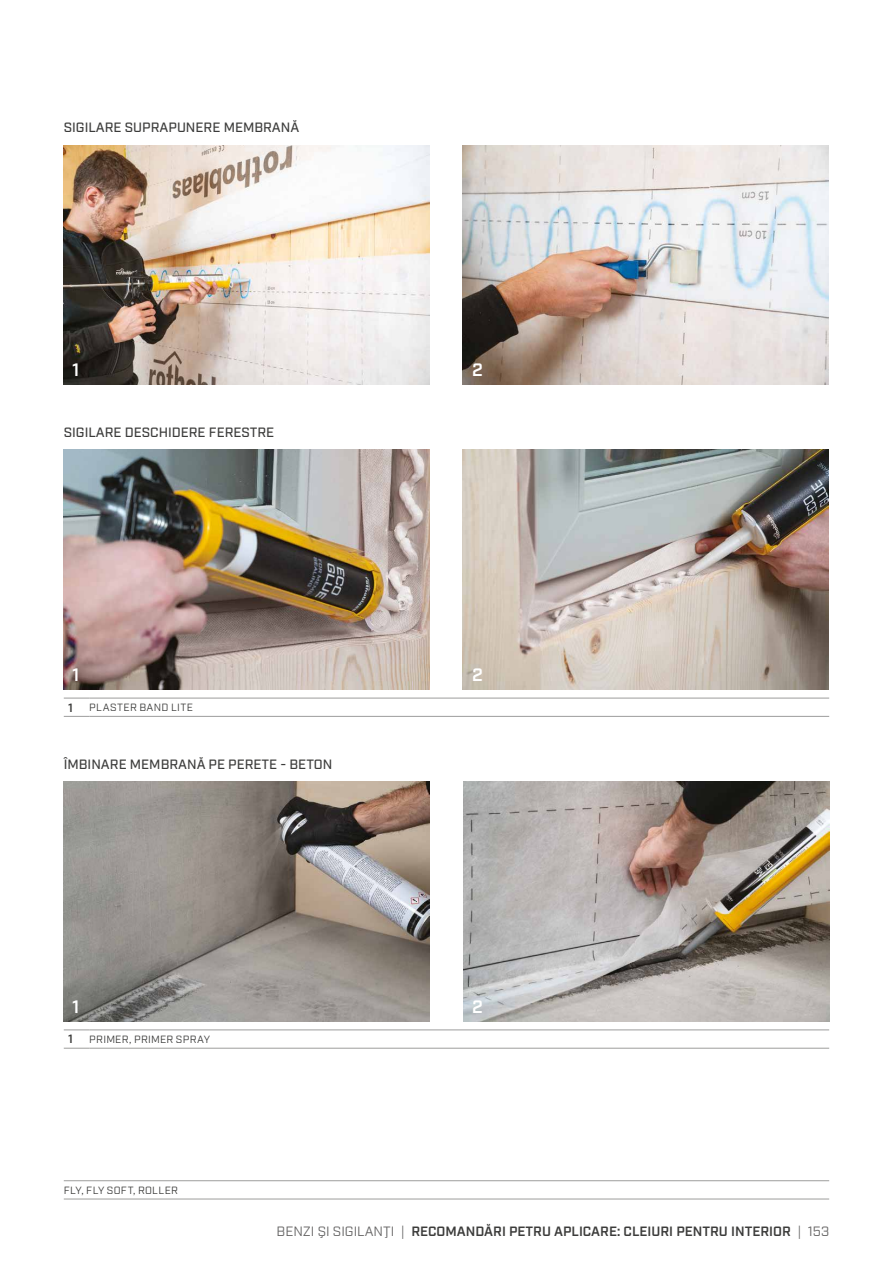
<style>
.page{position:relative;width:893px;height:1263px;background:#fff}
.page>*{position:absolute;margin:0;border:0;box-sizing:border-box;transform-origin:0 0}
.t1{font:600 18px "Industry";color:#fff}
.t2{font:500 13.5px "Industry";color:#3c3c3b}
.t3{font:600 13.5px "Industry";color:#3c3c3b}
.t4{font:600 12px "Industry";color:#3c3c3b}
.t5{font:10.5px "Industry";letter-spacing:.03em;color:#3c3c3b}
.s1{font-weight:400;color:#646363}
</style>
<div class="page">
<img style="left:463px;top:782px;width:366px;height:239px">
<img style="left:64px;top:782px;width:365px;height:239px">
<img style="left:64px;top:145px;width:365px;height:240px">
<img style="left:463px;top:145px;width:365px;height:240px">
<img style="left:64px;top:450px;width:365px;height:239px">
<img style="left:463px;top:450px;width:365px;height:239px">
<hr style="left:64px;top:1180px;width:765px;height:1px;background:#9d9d9c">
<hr style="left:64px;top:1199px;width:765px;height:1px;background:#9d9d9c">
<svg style="left:64px;top:698px;width:25px;height:1px"></svg>
<svg style="left:64px;top:716px;width:25px;height:1px"></svg>
<hr style="left:89px;top:698px;width:740px;height:1px;background:#9d9d9c">
<hr style="left:89px;top:716px;width:740px;height:1px;background:#9d9d9c">
<svg style="left:64px;top:1030px;width:25px;height:1px"></svg>
<svg style="left:64px;top:1048px;width:25px;height:1px"></svg>
<hr style="left:89px;top:1030px;width:740px;height:1px;background:#9d9d9c">
<hr style="left:89px;top:1048px;width:740px;height:1px;background:#9d9d9c">
<p class="t2" style="left:64px;top:120px;width:237px">SIGILARE SUPRAPUNERE MEMBRANĂ</p>
<h1 class="t1" style="left:72px;top:359px;width:9px">1</h1>
<p class="t2" style="left:64px;top:424px;width:212px">SIGILARE DESCHIDERE FERESTRE</p>
<h1 class="t1" style="left:72px;top:664px;width:9px">1</h1>
<p class="t4" style="left:68px;top:700px;width:6px">1</p>
<p class="t5" style="left:89px;top:701px;width:105px">PLASTER BAND LITE</p>
<p class="t2" style="left:64px;top:756px;width:270px">ÎMBINARE MEMBRANĂ PE PERETE - BETON</p>
<h1 class="t1" style="left:72px;top:996px;width:9px">1</h1>
<p class="t4" style="left:68px;top:1032px;width:6px">1</p>
<p class="t5" style="left:89px;top:1033px;width:122px">PRIMER, PRIMER SPRAY</p>
<p class="t5" style="left:64px;top:1184px;width:116px">FLY, FLY SOFT, ROLLER</p>
<h1 class="t1" style="left:472px;top:359px;width:12px">2</h1>
<h1 class="t1" style="left:472px;top:664px;width:12px">2</h1>
<h1 class="t1" style="left:472px;top:996px;width:12px">2</h1>
<p class="t3" style="left:277px;top:1223px;width:554px"><span class="s1">BENZI ŞI SIGILANŢI |</span> RECOMANDĂRI PETRU APLICARE: CLEIURI PENTRU INTERIOR <span class="s1">| 153</span></p>
</div>
